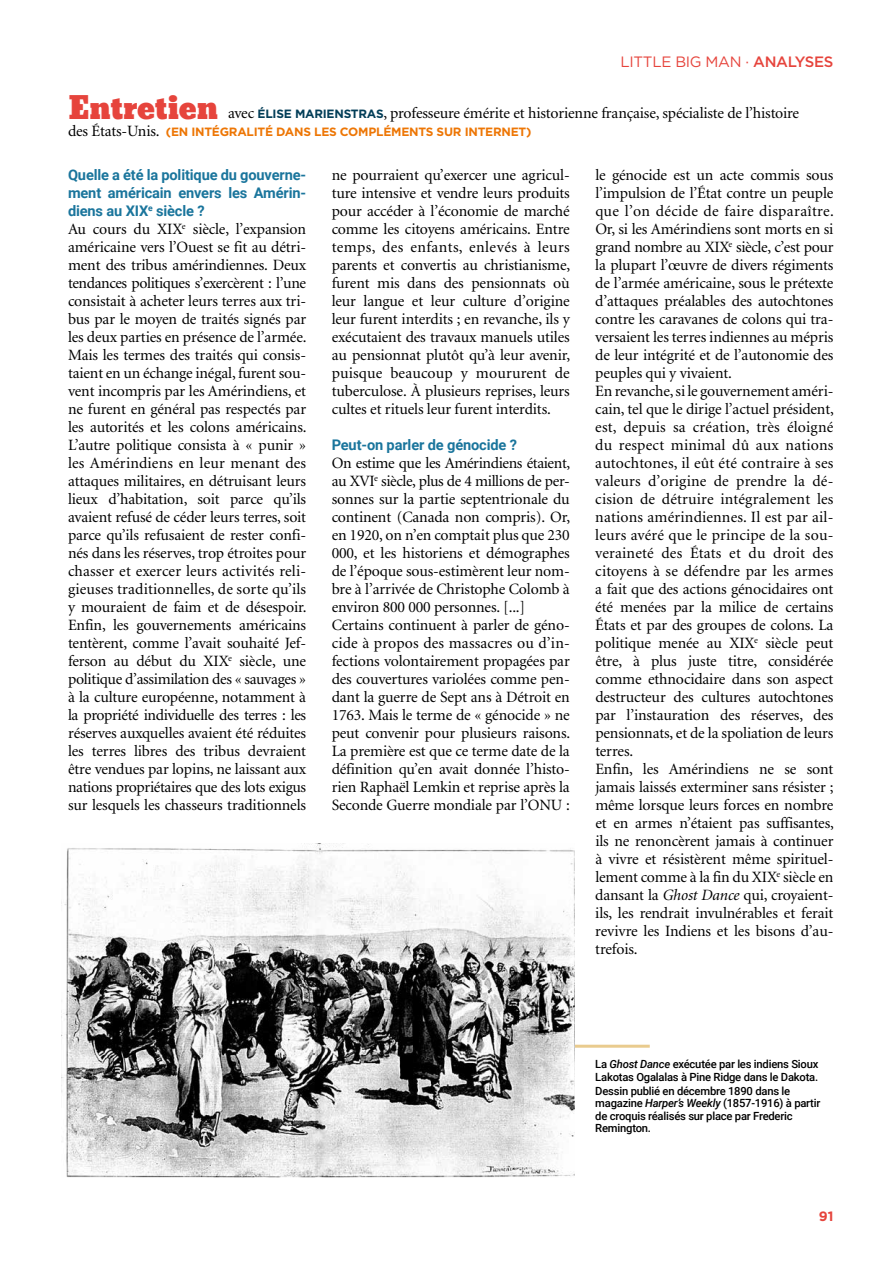
<style>
.page{position:relative;width:893px;height:1263px;background:#fff}
.page>*{position:absolute;margin:0;border:0;box-sizing:border-box;transform-origin:0 0}
.t1{font:30px "Bevan";letter-spacing:-.01em;color:#e6443c}
.t2{font:15.75px/18px "Minion";letter-spacing:-.01em;color:#000;text-align:justify}
.t3{font:15px "Gotham";letter-spacing:-.02em;color:#e6443c}
.t4{font:700 14.7px/18px "Roboto";letter-spacing:-.01em;color:#1a759c;text-align:justify}
.t5{font:700 13.5px "Gotham";color:#e6443c}
.t6{font:700 12px "Gotham";letter-spacing:-.02em;color:#ed7605}
.t7{font:500 11.25px/13.5px "Roboto";letter-spacing:-.02em;color:#000;text-align:justify}
.s1{font-weight:500}
.s2{font-family:"Gotham";font-weight:700;font-size:12px;color:#033e58}
.s3{font-family:"Minion";font-weight:400;font-size:15.75px;color:#000}
.s4{font-style:italic}
</style>
<div class="page">
<hr style="left:574px;top:1045px;width:76px;height:3px;background:#e9cb8e">
<img style="left:62px;top:844px;width:512px;height:333px">
<p class="t3" style="left:620px;top:53px;width:214px">LITTLE BIG MAN · <span class="s1">ANALYSES</span></p>
<h1 class="t1" style="left:68px;top:84px;width:152px">Entretien</h1>
<p class="t2" style="left:228px;top:105px;width:573px">avec <span class="s2">ÉLI SE MARI ENSTRAS</span>, professeure émérite et historienne française, spécialiste de l’histoire</p>
<p class="t6" style="left:68px;top:125px;width:317px"><span class="s3">des États-Unis.</span> (EN I NTÉG RALITÉ DANS LES COM PLÉM</p>
<p class="t6" style="left:401px;top:125px;width:131px">ENTS SUR INTERNET)</p>
<p class="t4" style="left:68px;top:165px;width:240px">Quelle a été la politique du gouverne&shy;ment américain envers les Amérin&shy;diens au XIX<sup>e</sup> siècle ?</p>
<p class="t2" style="left:68px;top:221px;width:240px">Au cours du XIX<sup>e</sup> siècle, l’expansion américaine vers l’Ouest se fit au détri&shy;ment des tribus amérindiennes. Deux tendances politiques s’exercèrent : l’une consistait à acheter leurs terres aux tri&shy;bus par le moyen de traités signés par les deux parties en présence de l’armée.<br>Mais les termes des traités qui consis&shy;taient en un échange inégal, furent sou&shy;vent incompris par les Amérindiens, et ne furent en général pas respectés par les autorités et les colons américains.<br>L’autre politique consista à « punir » les Amérindiens en leur menant des attaques militaires, en détruisant leurs lieux d’habitation, soit parce qu’ils avaient refusé de céder leurs terres, soit parce qu’ils refusaient de rester confi&shy;nés dans les réserves, trop étroites pour chasser et exercer leurs activités reli&shy;gieuses traditionnelles, de sorte qu’ils y mouraient de faim et de désespoir.<br>Enfin, les gouvernements américains tentèrent, comme l’avait souhaité Jef&shy;ferson au début du XIX<sup>e</sup> siècle, une politique d’assimilation des « sauvages » à la culture européenne, notamment à la propriété individuelle des terres : les réserves auxquelles avaient été réduites les terres libres des tribus devraient être vendues par lopins, ne laissant aux nations propriétaires que des lots exigus sur lesquels les chasseurs traditionnels</p>
<p class="t2" style="left:332px;top:167px;width:240px">ne pourraient qu’exercer une agricul&shy;ture intensive et vendre leurs produits pour accéder à l’économie de marché comme les citoyens américains. Entre temps, des enfants, enlevés à leurs parents et convertis au christianisme, furent mis dans des pensionnats où leur langue et leur culture d’origine leur furent interdits ; en revanche, ils y exécutaient des travaux manuels utiles au pensionnat plutôt qu’à leur avenir, puisque beaucoup y moururent de tuberculose. À plusieurs reprises, leurs cultes et rituels leur furent interdits.</p>
<p class="t4" style="left:332px;top:435px;width:187px">Peut-on parler de génocide ?</p>
<p class="t2" style="left:332px;top:455px;width:240px;text-align:left">On estime que les Amérindiens étaient, au XVI<sup>e</sup> siècle, plus de 4 millions de per&shy;sonnes sur la partie septentrionale du continent (Canada non compris). Or, en 1920, on n’en comptait plus que 230<br>000, et les historiens et démographes de l’époque sous-estimèrent leur nom&shy;bre à l’arrivée de Christophe Colomb à environ 800 000 personnes. [...] Certains continuent à parler de géno&shy;cide à propos des massacres ou d’in&shy;fections volontairement propagées par des couvertures variolées comme pen&shy;dant la guerre de Sept ans à Détroit en 1763. Mais le terme de « génocide » ne peut convenir pour plusieurs raisons.<br>La première est que ce terme date de la définition qu’en avait donnée l’histo&shy;rien Raphaël Lemkin et reprise après la Seconde Guerre mondiale par l’ONU :</p>
<p class="t2" style="left:595px;top:167px;width:240px;text-align:left">le génocide est un acte commis sous l’impulsion de l’État contre un peuple que l’on décide de faire disparaître.<br>Or, si les Amérindiens sont morts en si grand nombre au XIX<sup>e</sup> siècle, c’est pour la plupart l’œuvre de divers régiments de l’armée américaine, sous le prétexte d’attaques préalables des autochtones contre les caravanes de colons qui tra&shy;versaient les terres indiennes au mépris de leur intégrité et de l’autonomie des peuples qui y vivaient.<br>En revanche, si le gouvernement améri&shy;cain, tel que le dirige l’actuel président, est, depuis sa création, très éloigné du respect minimal dû aux nations autochtones, il eût été contraire à ses valeurs d’origine de prendre la dé&shy;cision de détruire intégralement les nations amérindiennes. Il est par ail&shy;leurs avéré que le principe de la sou&shy;veraineté des États et du droit des citoyens à se défendre par les armes a fait que des actions génocidaires ont été menées par la milice de certains États et par des groupes de colons. La politique menée au XIX<sup>e</sup> siècle peut être, à plus juste titre, considérée comme ethnocidaire dans son aspect destructeur des cultures autochtones par l’instauration des réserves, des pensionnats, et de la spoliation de leurs terres.<br>Enfin, les Amérindiens ne se sont jamais laissés exterminer sans résister ; même lorsque leurs forces en nombre et en armes n’étaient pas suffisantes, ils ne renoncèrent jamais à continuer à vivre et résistèrent même spirituel&shy;lement comme à la fin du XIX<sup>e</sup> siècle en dansant la <span class="s4">Ghost Dance</span> qui, croyaient&shy;ils, les rendrait invulnérables et ferait revivre les Indiens et les bisons d’au&shy;trefois.</p>
<p class="t7" style="left:595px;top:1057px;width:225px">La <span class="s4">Ghost Dance</span> exécutée par les indiens Sioux Lakotas Ogalalas à Pine Ridge dans le Dakota.<br>Dessin publié en décembre 1890 dans le</p>
<p class="t7" style="left:595px;top:1096px;width:227px">magazine <span class="s4">Harper’s Weekly</span> (1857-1916) à partir de croquis réalisés sur place par Frederic</p>
<p class="t7" style="left:595px;top:1121px;width:57px">Remington.</p>
<p class="t5" style="left:819px;top:1208px;width:16px">91</p>
</div>
